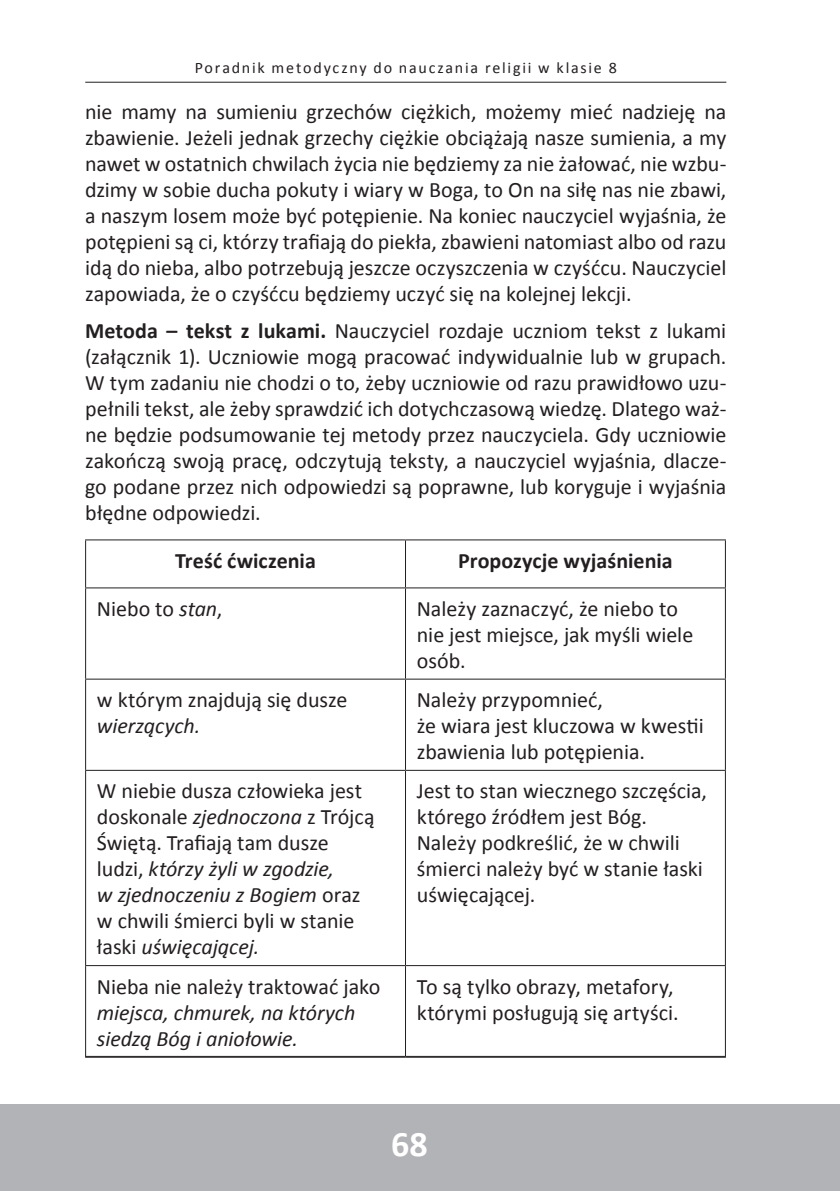
<style>
.page{position:relative;width:840px;height:1191px;background:#fff}
.page>*{position:absolute;margin:0;border:0;box-sizing:border-box;transform-origin:0 0}
.t1{font:700 36px "Calibri";color:#fff}
.t2{font:22px/26px "Calibri";color:#231f20}
.t3{font:italic 22px/26px "Calibri";letter-spacing:-.005em;color:#231f20}
.t4{font:700 22px "Calibri";color:#231f20}
.t5{font:16px "Calibri";letter-spacing:.11em;color:#231f20}
.s1{font-weight:700}
.s2{font-style:italic}
</style>
<div class="page">
<div style="left:0;top:1104px;width:839px;height:87px;background:#b2b3b7"></div>
<hr style="left:85px;top:82px;width:641px;height:1px;background:#231f20">
<hr style="left:85px;top:539px;width:320px;height:1px;background:#231f20">
<hr style="left:85px;top:540px;width:1px;height:47px;background:#231f20">
<hr style="left:405px;top:539px;width:320px;height:1px;background:#231f20">
<hr style="left:405px;top:540px;width:1px;height:47px;background:#231f20">
<hr style="left:724px;top:540px;width:1px;height:47px;background:#231f20">
<hr style="left:85px;top:587px;width:320px;height:1px;background:#231f20">
<hr style="left:85px;top:588px;width:1px;height:90px;background:#231f20">
<hr style="left:405px;top:587px;width:320px;height:1px;background:#231f20">
<hr style="left:405px;top:588px;width:1px;height:90px;background:#231f20">
<hr style="left:724px;top:588px;width:1px;height:90px;background:#231f20">
<hr style="left:85px;top:678px;width:320px;height:1px;background:#231f20">
<hr style="left:85px;top:679px;width:1px;height:91px;background:#231f20">
<hr style="left:405px;top:678px;width:320px;height:1px;background:#231f20">
<hr style="left:405px;top:679px;width:1px;height:91px;background:#231f20">
<hr style="left:724px;top:679px;width:1px;height:91px;background:#231f20">
<hr style="left:85px;top:770px;width:320px;height:1px;background:#231f20">
<hr style="left:85px;top:771px;width:1px;height:194px;background:#231f20">
<hr style="left:405px;top:770px;width:320px;height:1px;background:#231f20">
<hr style="left:405px;top:771px;width:1px;height:194px;background:#231f20">
<hr style="left:724px;top:771px;width:1px;height:194px;background:#231f20">
<hr style="left:85px;top:965px;width:320px;height:1px;background:#231f20">
<hr style="left:85px;top:966px;width:1px;height:90px;background:#231f20">
<hr style="left:405px;top:965px;width:320px;height:1px;background:#231f20">
<hr style="left:405px;top:966px;width:1px;height:90px;background:#231f20">
<hr style="left:724px;top:966px;width:1px;height:90px;background:#231f20">
<hr style="left:85px;top:1056px;width:320px;height:1px;background:#231f20">
<hr style="left:405px;top:1056px;width:320px;height:1px;background:#231f20">
<p class="t5" style="left:194px;top:58px;width:423px">Poradnik metodyczny do nauczania religii w klasie 8</p>
<p class="t2" style="left:85px;top:98px;width:642px;text-align:justify">nie mamy na sumieniu grzechów ciężkich, możemy mieć nadzieję na zbawienie. Jeżeli jednak grzechy ciężkie obciążają nasze sumienia, a my nawet w ostatnich chwilach życia nie będziemy za nie żałować, nie wzbu&shy;dzimy w sobie ducha pokuty i wiary w Boga, to On na siłę nas nie zbawi, a naszym losem może być potępienie. Na koniec nauczyciel wyjaśnia, że potępieni są ci, którzy trafiają do piekła, zbawieni natomiast albo od razu idą do nieba, albo potrzebują jeszcze oczyszczenia w czyśćcu. Nauczyciel zapowiada, że o czyśćcu będziemy uczyć się na kolejnej lekcji.</p>
<p class="t2" style="left:85px;top:318px;width:642px;text-align:justify"><span class="s1">Metoda – tekst z lukami.</span> Nauczyciel rozdaje uczniom tekst z lukami (załącznik 1). Uczniowie mogą pracować indywidualnie lub w grupach.<br>W tym zadaniu nie chodzi o to, żeby uczniowie od razu prawidłowo uzu&shy;pełnili tekst, ale żeby sprawdzić ich dotychczasową wiedzę. Dlatego waż&shy;ne będzie podsumowanie tej metody przez nauczyciela. Gdy uczniowie zakończą swoją pracę, odczytują teksty, a nauczyciel wyjaśnia, dlacze&shy;go podane przez nich odpowiedzi są poprawne, lub koryguje i wyjaśnia błędne odpowiedzi.</p>
<p class="t4" style="left:175px;top:546px;width:142px">Treść ćwiczenia</p>
<p class="t4" style="left:458px;top:546px;width:216px">Propozycje wyjaśnienia</p>
<p class="t2" style="left:97px;top:595px;width:127px">Niebo to <span class="s2">stan</span>,</p>
<p class="t2" style="left:416px;top:595px;width:278px">Należy zaznaczyć, że niebo to nie jest miejsce, jak myśli wiele osób.</p>
<p class="t2" style="left:97px;top:686px;width:252px">w którym znajdują się dusze</p>
<p class="t3" style="left:97px;top:712px;width:105px">wierzących.</p>
<p class="t2" style="left:416px;top:686px;width:288px">Należy przypomnieć,<br>że wiara jest kluczowa w kwestii zbawienia lub potępienia.</p>
<p class="t2" style="left:97px;top:778px;width:279px">W niebie dusza człowieka jest doskonale <span class="s2">zjednoczona</span> z Trójcą<br>Świętą. Trafiają tam dusze ludzi, <span class="s2">którzy żyli w zgodzie,<br>w zjednoczeniu z Bogiem</span> oraz w chwili śmierci byli w stanie łaski <span class="s2">uświęcającej.</span></p>
<p class="t2" style="left:416px;top:778px;width:291px">Jest to stan wiecznego szczęścia, którego źródłem jest Bóg.<br>Należy podkreślić, że w chwili śmierci należy być w stanie łaski uświęcającej.</p>
<p class="t2" style="left:97px;top:973px;width:285px">Nieba nie należy traktować jako</p>
<p class="t3" style="left:97px;top:998px;width:260px">miejsca, chmurek, na których siedzą Bóg i aniołowie.</p>
<p class="t2" style="left:416px;top:973px;width:263px">To są tylko obrazy, metafory, którymi posługują się artyści.</p>
<h1 class="t1" style="left:391px;top:1120px;width:38px">68</h1>
</div>
